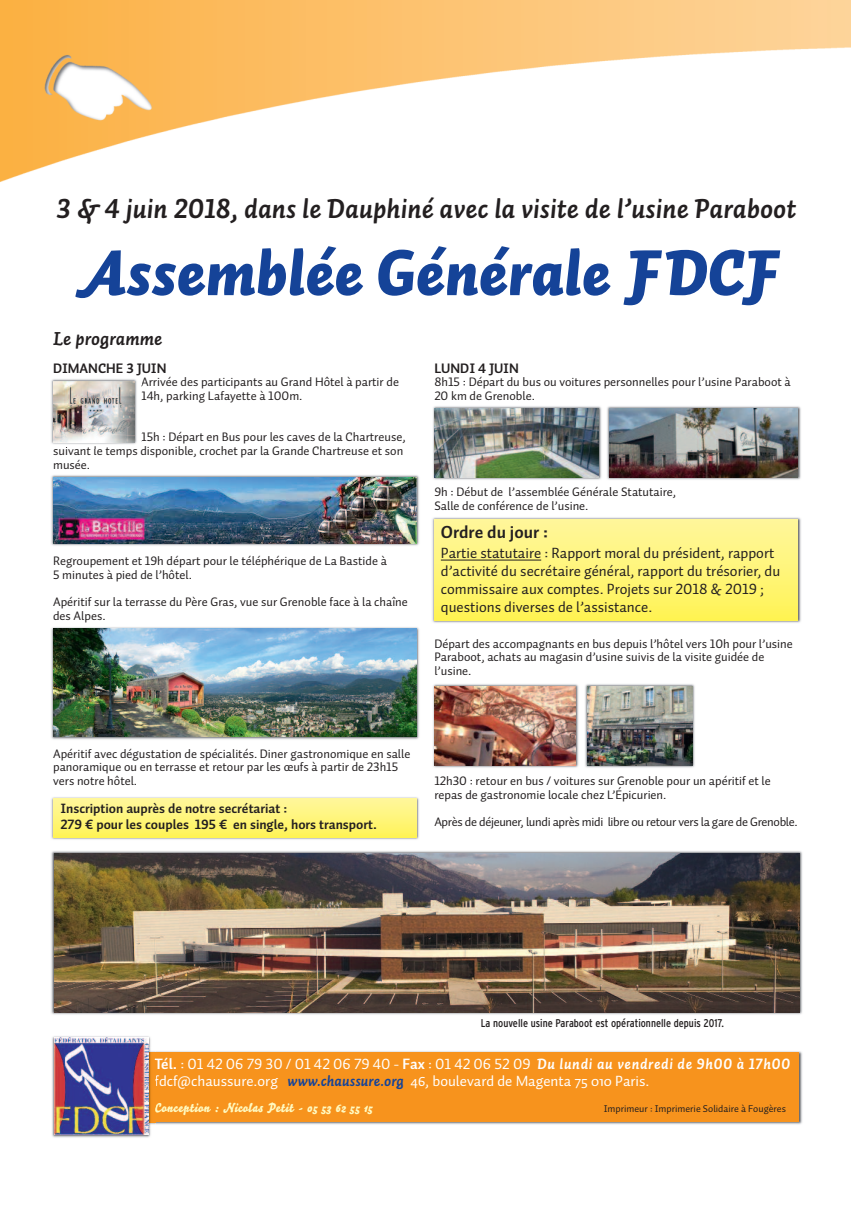
<style>
.page{position:relative;width:851px;height:1205px;background:#fff}
.page>*{position:absolute;margin:0;border:0;box-sizing:border-box;transform-origin:0 0}
.t1{font:63.75px "Auto 2 Black Italic LF";color:#154398}
.t2{font:27.5px "Auto 2 Bold Italic LF";color:#231f20}
.t3{font:18.75px "Auto 2 Bold Italic LF";color:#231f20}
.t4{font:17.5px "Auto 2 Bold LF";color:#231f20}
.t5{font:15px/17.8px "Auto 2 Regular LF";color:#231f20}
.t6{font:15px "Auto 2 Regular LF";color:#fff}
.t7{font:15px "Auto 2";color:#fff}
.t8{font:13.75px "Auto 2 Bold LF";color:#231f20}
.t9{font:13.5px/16.2px "Auto 2 Bold LF";color:#231f20}
.t10{font:12.5px/13.8px "Auto 2 Regular LF";color:#231f20}
.t11{font:12.5px "Auto 2 Regular LF";letter-spacing:-.025em;color:#231f20}
.t12{font:12.5px "Bello Pro";letter-spacing:.04em;color:#fffac1}
.t13{font:condensed 11.25px "Interstate";color:#231f20}
.t14{font:10px "Auto 2";color:#231f20}
.s1{font-family:"Auto 2 Bold LF"}
.s2{font-family:"Auto 2 Bold Italic LF"}
.s3{font-family:"Auto 2 Regular LF"}
.s4{font-weight:700;font-style:italic;color:#154398}
</style>
<div class="page">
<svg style="left:0;top:0;width:850px;height:182px"></svg>
<img style="left:155px;top:1051px;width:647px;height:74px">
<div style="left:139px;top:1052px;width:659px;height:70px;background:#f7931d"></div>
<img style="left:52px;top:1036px;width:99px;height:102px">
<img style="left:148px;top:1047px;width:7px;height:81px">
<img style="left:148px;top:1052px;width:7px;height:70px">
<img style="left:54px;top:1037px;width:94px;height:98px">
<img style="left:51px;top:475px;width:368px;height:71px">
<img style="left:53px;top:477px;width:363px;height:67px">
<img style="left:433px;top:406px;width:368px;height:74px">
<img style="left:434px;top:408px;width:164px;height:69px">
<img style="left:51px;top:379px;width:91px;height:65px">
<svg style="left:141px;top:384px;width:1px;height:17px"></svg>
<img style="left:66px;top:446px;width:42px;height:3px">
<img style="left:53px;top:381px;width:82px;height:61px">
<img style="left:604px;top:406px;width:1px;height:74px">
<img style="left:609px;top:408px;width:188px;height:69px">
<img style="left:51px;top:627px;width:368px;height:113px">
<img style="left:53px;top:629px;width:363px;height:107px">
<img style="left:51px;top:797px;width:368px;height:43px">
<div style="left:53px;top:799px;width:363px;height:39px;background:linear-gradient(to bottom,#fff79c,#fff357)"></div>
<img style="left:432px;top:517px;width:369px;height:106px">
<div style="left:434px;top:519px;width:363px;height:101px;background:linear-gradient(to bottom,#fef69c,#fff356)"></div>
<hr style="left:441px;top:560px;width:100px;height:1px;background:#231f20">
<img style="left:433px;top:684px;width:262px;height:84px">
<img style="left:434px;top:686px;width:141px;height:79px">
<img style="left:581px;top:684px;width:1px;height:84px">
<img style="left:587px;top:686px;width:105px;height:79px">
<img style="left:51px;top:851px;width:752px;height:164px">
<img style="left:54px;top:853px;width:744px;height:159px">
<h2 class="t2" style="left:57px;top:198px;width:741px">3 &amp; 4 juin 2018, dans le Dauphiné avec la visite de l’usine Paraboot</h2>
<h1 class="t1" style="left:76px;top:249px;width:703px">Assemblée Générale FDCF</h1>
<h3 class="t3" style="left:53px;top:332px;width:111px">Le programme</h3>
<p class="t8" style="left:53px;top:363px;width:115px">DIMANCHE 3 JUIN</p>
<p class="t10" style="left:141px;top:376px;width:259px">Arrivée des participants au Grand Hôtel à partir de<br>14h, parking Lafayette à 100m.</p>
<p class="t10" style="left:53px;top:431px;width:354px;text-indent:88px">15h : Départ en Bus pour les caves de la Chartreuse, suivant le temps disponible, crochet par la Grande Chartreuse et son musée.</p>
<p class="t10" style="left:53px;top:555px;width:335px">Regroupement et 19h départ pour le téléphérique de La Bastide à<br>5 minutes à pied de l’hôtel.</p>
<p class="t10" style="left:53px;top:596px;width:356px">Apéritif sur la terrasse du Père Gras, vue sur Grenoble face à la chaîne des Alpes.</p>
<p class="t8" style="left:434px;top:363px;width:86px">LUNDI 4 JUIN</p>
<p class="t10" style="left:434px;top:376px;width:358px">8h15 : Départ du bus ou voitures personnelles pour l’usine Paraboot à<br>20 km de Grenoble.</p>
<p class="t10" style="left:434px;top:486px;width:243px">9h : Début de l’assemblée Générale Statutaire,<br>Salle de conférence de l’usine.</p>
<h3 class="t4" style="left:441px;top:526px;width:109px">Ordre du jour :</h3>
<p class="t5" style="left:441px;top:546px;width:341px">Partie statutaire : Rapport moral du président, rapport d’activité du secrétaire général, rapport du trésorier, du commissaire aux comptes. Projets sur 2018 &amp; 2019 ; questions diverses de l’assistance.</p>
<p class="t10" style="left:434px;top:638px;width:360px">Départ des accompagnants en bus depuis l’hôtel vers 10h pour l’usine<br>Paraboot, achats au magasin d’usine suivis de la visite guidée de l’usine.</p>
<p class="t10" style="left:53px;top:748px;width:358px">Apéritif avec dégustation de spécialités. Diner gastronomique en salle panoramique ou en terrasse et retour par les œufs à partir de 23h15 vers notre hôtel.</p>
<p class="t9" style="left:60px;top:801px;width:318px">Inscription auprès de notre secrétariat :<br>279 € pour les couples 195 € en single, hors transport.</p>
<p class="t10" style="left:434px;top:775px;width:338px">12h30 : retour en bus / voitures sur Grenoble pour un apéritif et le repas de gastronomie locale chez L’Épicurien.</p>
<p class="t11" style="left:434px;top:818px;width:365px">Après de déjeuner, lundi après midi libre ou retour vers la gare de Grenoble.</p>
<p class="t13" style="left:481px;top:1016px;width:245px">La nouvelle usine Paraboot est opérationnelle depuis 2017.</p>
<p class="t6" style="left:155px;top:1059px;width:637px"><span class="s1">Tél.</span> : 01 42 06 79 30 / 01 42 06 79 40 - <span class="s1">Fax</span> : 01 42 06 52 09 <span class="s2">Du lundi au vendredi de 9h00 à 17h00</span></p>
<p class="t7" style="left:155px;top:1076px;width:496px"><span class="s3">fdcf@chaussure.org</span> <span class="s4">www.chaussure.org</span> 46, boulevard de Magenta 75 010 Paris.</p>
<p class="t12" style="left:155px;top:1102px;width:219px">Conception : Nicolas Petit - 05 53 62 55 15</p>
<p class="t14" style="left:603px;top:1105px;width:184px">Imprimeur : Imprimerie Solidaire à Fougères</p>
</div>
